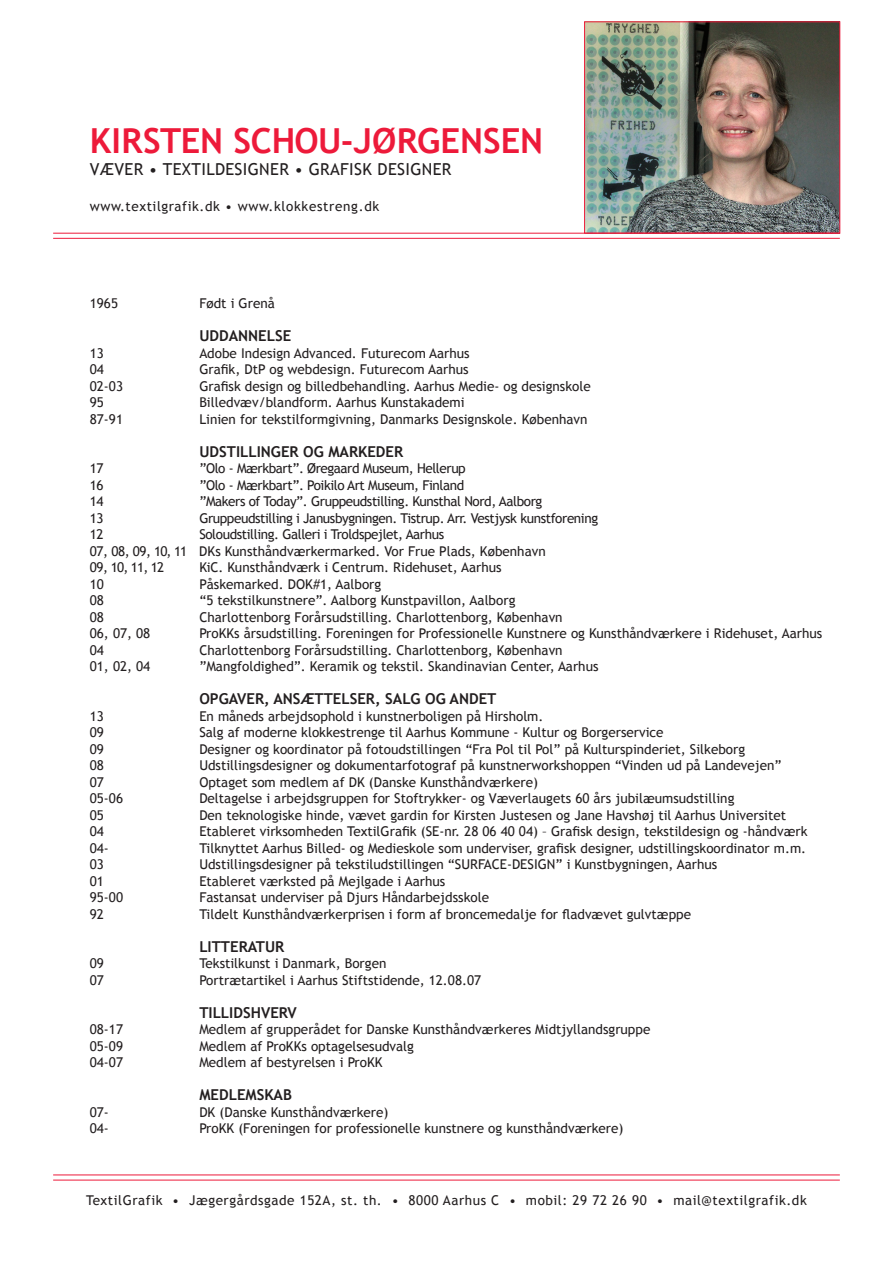
<style>
.page{position:relative;width:893px;height:1263px;background:#fff}
.page>*{position:absolute;margin:0;border:0;box-sizing:border-box;transform-origin:0 0}
.t1{font:700 34.5px "Trebuchet MS";color:#ed1a3a}
.t2{font:16.5px "Trebuchet MS";letter-spacing:.02em;color:#231f20}
.t3{font:700 15px "Trebuchet MS";color:#231f20}
.t4{font:13.5px "Trebuchet MS";color:#231f20}
.t5{font:13.5px "Trebuchet MS";letter-spacing:-.03em;color:#231f20}
.t6{font:13.5px "Trebuchet MS";letter-spacing:.04em;color:#231f20}
.t7{font:13.5px "Trebuchet MS";letter-spacing:.045em;color:#231f20}
</style>
<div class="page">
<img style="left:586px;top:24px;width:252px;height:207px">
<div style="left:584px;top:22px;width:256px;height:211px;border:1px solid #ed1a3a"></div>
<hr style="left:53px;top:233px;width:787px;height:1px;background:#ed1a3a">
<hr style="left:53px;top:238px;width:787px;height:1px;background:#ed1a3a">
<hr style="left:53px;top:1175px;width:787px;height:1px;background:#ed1a3a">
<hr style="left:53px;top:1180px;width:787px;height:1px;background:#ed1a3a">
<p class="t1" style="left:90px;top:119px;width:455px">KIRSTEN SCHOU-JØRGENSEN</p>
<p class="t2" style="left:90px;top:159px;width:363px">VÆVER • TEXTILDESIGNER • GRAFISK DESIGNER</p>
<p class="t7" style="left:90px;top:198px;width:291px">www.textilgrafik.dk • www.klokkestreng.dk</p>
<p class="t4" style="left:90px;top:295px;width:30px">1965</p>
<p class="t4" style="left:199px;top:295px;width:77px">Født i Grenå</p>
<p class="t3" style="left:199px;top:326px;width:93px">UDDANNELSE</p>
<p class="t4" style="left:90px;top:345px;width:16px">13</p>
<p class="t4" style="left:199px;top:345px;width:272px">Adobe Indesign Advanced. Futurecom Aarhus</p>
<p class="t4" style="left:90px;top:361px;width:16px">04</p>
<p class="t4" style="left:199px;top:361px;width:271px">Grafik, DtP og webdesign. Futurecom Aarhus</p>
<p class="t4" style="left:90px;top:378px;width:35px">02-03</p>
<p class="t4" style="left:199px;top:378px;width:393px">Grafisk design og billedbehandling. Aarhus Medie- og designskole</p>
<p class="t4" style="left:90px;top:394px;width:16px">95</p>
<p class="t4" style="left:199px;top:394px;width:267px">Billedvæv/blandform. Aarhus Kunstakademi</p>
<p class="t4" style="left:90px;top:411px;width:35px">87-91</p>
<p class="t4" style="left:199px;top:411px;width:390px">Linien for tekstilformgivning, Danmarks Designskole. København</p>
<p class="t3" style="left:199px;top:442px;width:205px">UDSTILLINGER OG MARKEDER</p>
<p class="t4" style="left:90px;top:460px;width:15px">17</p>
<p class="t5" style="left:199px;top:460px;width:268px">”Olo - Mærkbart”. Øregaard Museum, Hellerup</p>
<p class="t4" style="left:90px;top:477px;width:15px">16</p>
<p class="t5" style="left:199px;top:477px;width:266px">”Olo - Mærkbart”. Poikilo Art Museum, Finland</p>
<p class="t4" style="left:90px;top:493px;width:15px">14</p>
<p class="t5" style="left:199px;top:493px;width:344px">”Makers of Today”. Gruppeudstilling. Kunsthal Nord, Aalborg</p>
<p class="t4" style="left:90px;top:510px;width:15px">13</p>
<p class="t5" style="left:199px;top:510px;width:400px">Gruppeudstilling i Janusbygningen. Tistrup. Arr. Vestjysk kunstforening</p>
<p class="t4" style="left:90px;top:526px;width:15px">12</p>
<p class="t5" style="left:199px;top:526px;width:246px">Soloudstilling. Galleri i Troldspejlet, Aarhus</p>
<p class="t4" style="left:90px;top:543px;width:457px">07, 08, 09, 10, 11 DKs Kunsthåndværkermarked. Vor Frue Plads, København</p>
<p class="t4" style="left:90px;top:559px;width:76px">09, 10, 11, 12</p>
<p class="t4" style="left:199px;top:559px;width:304px">KiC. Kunsthåndværk i Centrum. Ridehuset, Aarhus</p>
<p class="t4" style="left:90px;top:576px;width:16px">10</p>
<p class="t4" style="left:199px;top:576px;width:183px">Påskemarked. DOK#1, Aalborg</p>
<p class="t4" style="left:90px;top:592px;width:16px">08</p>
<p class="t4" style="left:199px;top:592px;width:318px">“5 tekstilkunstnere”. Aalborg Kunstpavillon, Aalborg</p>
<p class="t4" style="left:90px;top:609px;width:16px">08</p>
<p class="t4" style="left:199px;top:609px;width:365px">Charlottenborg Forårsudstilling. Charlottenborg, København</p>
<p class="t4" style="left:90px;top:625px;width:62px">06, 07, 08</p>
<p class="t4" style="left:199px;top:625px;width:624px">ProKKs årsudstilling. Foreningen for Professionelle Kunstnere og Kunsthåndværkere i Ridehuset, Aarhus</p>
<p class="t4" style="left:90px;top:642px;width:16px">04</p>
<p class="t4" style="left:199px;top:642px;width:365px">Charlottenborg Forårsudstilling. Charlottenborg, København</p>
<p class="t4" style="left:90px;top:658px;width:62px">01, 02, 04</p>
<p class="t4" style="left:199px;top:658px;width:401px">”Mangfoldighed”. Keramik og tekstil. Skandinavian Center, Aarhus</p>
<p class="t3" style="left:199px;top:689px;width:299px">OPGAVER, ANSÆTTELSER, SALG OG ANDET</p>
<p class="t4" style="left:90px;top:708px;width:16px">13</p>
<p class="t4" style="left:199px;top:708px;width:346px">En måneds arbejdsophold i kunstnerboligen på Hirsholm.</p>
<p class="t4" style="left:90px;top:724px;width:16px">09</p>
<p class="t4" style="left:199px;top:724px;width:466px">Salg af moderne klokkestrenge til Aarhus Kommune - Kultur og Borgerservice</p>
<p class="t4" style="left:90px;top:741px;width:16px">09</p>
<p class="t4" style="left:199px;top:741px;width:547px">Designer og koordinator på fotoudstillingen “Fra Pol til Pol” på Kulturspinderiet, Silkeborg</p>
<p class="t4" style="left:90px;top:757px;width:16px">08</p>
<p class="t4" style="left:199px;top:757px;width:584px">Udstillingsdesigner og dokumentarfotograf på kunstnerworkshoppen “Vinden ud på Landevejen”</p>
<p class="t4" style="left:90px;top:774px;width:16px">07</p>
<p class="t4" style="left:199px;top:774px;width:340px">Optaget som medlem af DK (Danske Kunsthåndværkere)</p>
<p class="t4" style="left:90px;top:790px;width:35px">05-06</p>
<p class="t4" style="left:199px;top:790px;width:537px">Deltagelse i arbejdsgruppen for Stoftrykker- og Væverlaugets 60 års jubilæumsudstilling</p>
<p class="t4" style="left:90px;top:807px;width:16px">05</p>
<p class="t4" style="left:199px;top:807px;width:588px">Den teknologiske hinde, vævet gardin for Kirsten Justesen og Jane Havshøj til Aarhus Universitet</p>
<p class="t4" style="left:90px;top:823px;width:16px">04</p>
<p class="t4" style="left:199px;top:823px;width:610px">Etableret virksomheden TextilGrafik (SE-nr. 28 06 40 04) – Grafisk design, tekstildesign og -håndværk</p>
<p class="t4" style="left:90px;top:840px;width:21px">04-</p>
<p class="t4" style="left:199px;top:840px;width:608px">Tilknyttet Aarhus Billed- og Medieskole som underviser, grafisk designer, udstillingskoordinator m.m.</p>
<p class="t4" style="left:90px;top:856px;width:16px">03</p>
<p class="t4" style="left:199px;top:856px;width:520px">Udstillingsdesigner på tekstiludstillingen “SURFACE-DESIGN” i Kunstbygningen, Aarhus</p>
<p class="t4" style="left:90px;top:873px;width:16px">01</p>
<p class="t4" style="left:199px;top:873px;width:247px">Etableret værksted på Mejlgade i Aarhus</p>
<p class="t4" style="left:90px;top:889px;width:35px">95-00</p>
<p class="t4" style="left:199px;top:889px;width:291px">Fastansat underviser på Djurs Håndarbejdsskole</p>
<p class="t4" style="left:90px;top:906px;width:16px">92</p>
<p class="t4" style="left:199px;top:906px;width:493px">Tildelt Kunsthåndværkerprisen i form af broncemedalje for fladvævet gulvtæppe</p>
<p class="t3" style="left:199px;top:937px;width:87px">LITTERATUR</p>
<p class="t4" style="left:90px;top:955px;width:16px">09</p>
<p class="t4" style="left:199px;top:955px;width:189px">Tekstilkunst i Danmark, Borgen</p>
<p class="t4" style="left:90px;top:972px;width:16px">07</p>
<p class="t4" style="left:199px;top:972px;width:283px">Portrætartikel i Aarhus Stiftstidende, 12.08.07</p>
<p class="t3" style="left:199px;top:1003px;width:99px">TILLIDSHVERV</p>
<p class="t4" style="left:90px;top:1021px;width:35px">08-17</p>
<p class="t4" style="left:199px;top:1021px;width:452px">Medlem af grupperådet for Danske Kunsthåndværkeres Midtjyllandsgruppe</p>
<p class="t4" style="left:90px;top:1038px;width:35px">05-09</p>
<p class="t4" style="left:199px;top:1038px;width:216px">Medlem af ProKKs optagelsesudvalg</p>
<p class="t4" style="left:90px;top:1054px;width:35px">04-07</p>
<p class="t4" style="left:199px;top:1054px;width:185px">Medlem af bestyrelsen i ProKK</p>
<p class="t3" style="left:199px;top:1085px;width:94px">MEDLEMSKAB</p>
<p class="t4" style="left:90px;top:1104px;width:21px">07-</p>
<p class="t4" style="left:199px;top:1104px;width:191px">DK (Danske Kunsthåndværkere)</p>
<p class="t4" style="left:90px;top:1120px;width:21px">04-</p>
<p class="t4" style="left:199px;top:1120px;width:426px">ProKK (Foreningen for professionelle kunstnere og kunsthåndværkere)</p>
<p class="t6" style="left:86px;top:1192px;width:722px">TextilGrafik • Jægergårdsgade 152A, st. th. • 8000 Aarhus C • mobil: 29 72 26 90 • mail@textilgrafik.dk</p>
</div>
